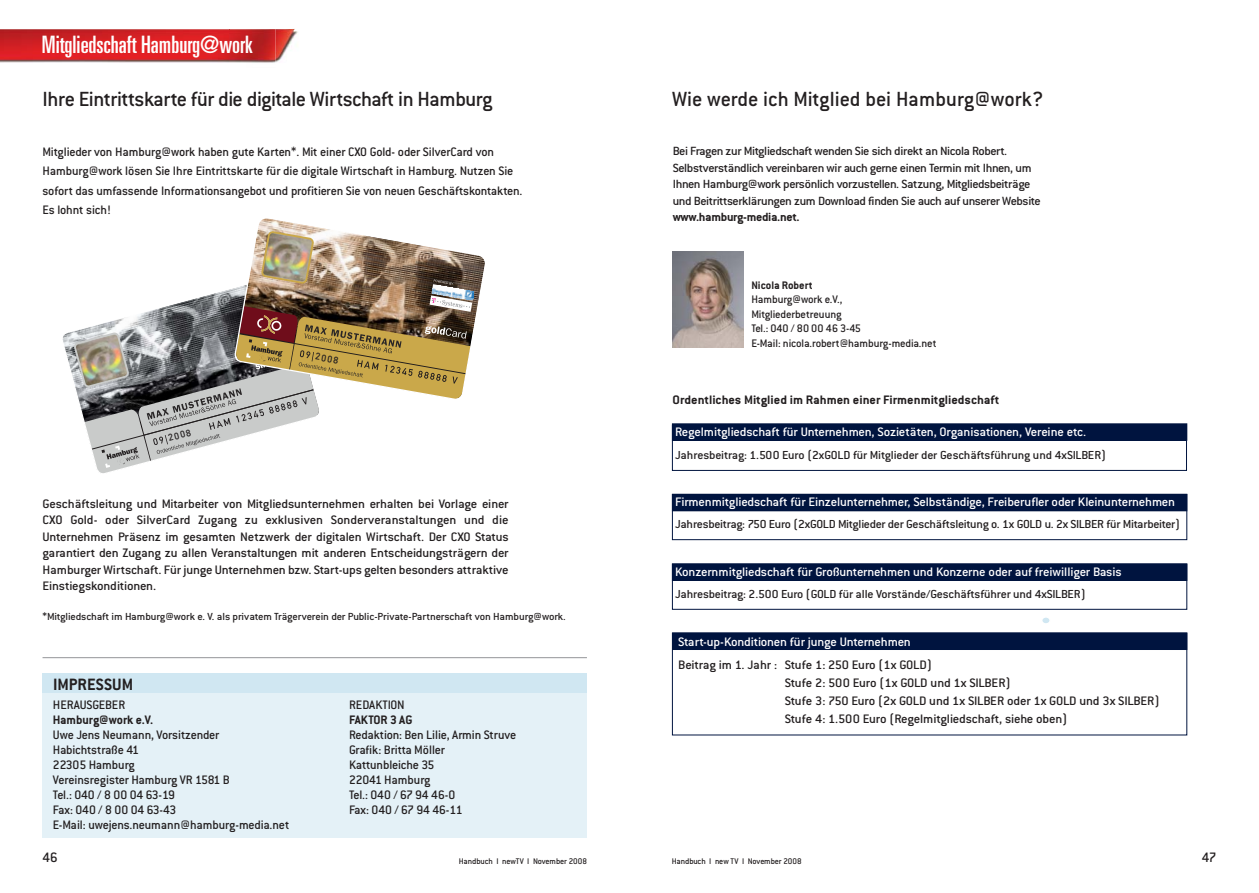
<style>
.page{position:relative;width:1259px;height:893px;background:#fff}
.page>*{position:absolute;margin:0;border:0;box-sizing:border-box;transform-origin:0 0}
.t1{font:ultra-condensed 24px "Univers";color:#fff}
.t2{font:500 22.5px "Conduit ITC";letter-spacing:-.015em;color:#231f20}
.t3{font:700 18px "Conduit ITC";color:#231f20}
.t4{font:500 15px "Conduit ITC";color:#231f20}
.t5{font:500 13.5px/16.5px "Conduit ITC";letter-spacing:-.015em;color:#231f20;text-align:justify;scale:1.05 1}
.t6{font:500 13.5px/15px "Conduit ITC";letter-spacing:-.015em;color:#231f20}
.t7{font:500 13.5px "Conduit ITC";letter-spacing:-.015em;color:#fff;scale:1.05 1}
.t8{font:700 13.5px "Conduit ITC";color:#231f20;scale:1.05 1}
.t9{font:700 13.5px "Conduit ITC";color:#231f20}
.t10{font:500 13.05px/16.5px "Conduit ITC";letter-spacing:-.03em;color:#231f20;scale:1.05 1}
.t11{font:700 13.05px "Conduit ITC";letter-spacing:-.02em;color:#231f20;scale:1.05 1}
.t12{font:500 12.75px "Conduit ITC";letter-spacing:-.015em;color:#231f20;scale:1.05 1}
.t13{font:500 12px/14.4px "Conduit ITC";letter-spacing:-.01em;color:#231f20}
.t14{font:700 12px "Conduit ITC";color:#231f20}
.t15{font:500 11.25px "Conduit ITC";letter-spacing:-.01em;color:#231f20;scale:1.05 1}
.t16{font:500 9.6px "DIN";color:#231f20}
.t17{font:500 9px "Conduit ITC";letter-spacing:-.015em;color:#231f20}
</style>
<div class="page">
<svg style="left:62px;top:331px;width:11px;height:46px"></svg>
<svg style="left:73px;top:288px;width:246px;height:185px"></svg>
<img style="left:234px;top:218px;width:251px;height:183px">
<img style="left:0;top:29px;width:298px;height:34px">
<img style="left:672px;top:252px;width:71px;height:95px">
<div style="left:1041px;top:617px;width:9px;height:7px;background:#d0e7f2;border-radius:50%"></div>
<div style="left:1041px;top:616px;width:10px;height:9px;border:2px solid #fff;border-radius:50%"></div>
<div style="left:672px;top:633px;width:514px;height:16px;background:#00143f"></div>
<div style="left:672px;top:633px;width:515px;height:17px;border:1px solid #00143f"></div>
<div style="left:672px;top:425px;width:514px;height:46px;border:1px solid #00143f"></div>
<div style="left:672px;top:424px;width:514px;height:16px;background:#00143f"></div>
<div style="left:672px;top:423px;width:515px;height:18px;border:1px solid #00143f"></div>
<div style="left:672px;top:494px;width:515px;height:46px;border:1px solid #00143f"></div>
<div style="left:672px;top:494px;width:514px;height:17px;background:#00143f"></div>
<div style="left:672px;top:564px;width:515px;height:46px;border:1px solid #00143f"></div>
<div style="left:672px;top:564px;width:514px;height:16px;background:#00143f"></div>
<div style="left:672px;top:564px;width:515px;height:17px;border:1px solid #00143f"></div>
<div style="left:43px;top:676px;width:544px;height:161px;background:#e4f1f7"></div>
<div style="left:43px;top:673px;width:544px;height:19px;background:#d0e7f2"></div>
<hr style="left:43px;top:657px;width:544px;height:1px;background:#939598">
<h1 class="t1" style="left:42px;top:36px;width:212px">Mitgliedschaft Hamburg@work</h1>
<h2 class="t2" style="left:43px;top:90px;width:451px">Ihre Eintrittskarte für die digitale Wirtschaft in Hamburg</h2>
<h2 class="t2" style="left:672px;top:90px;width:373px">Wie werde ich Mitglied bei Hamburg@work?</h2>
<p class="t10" style="left:672px;top:144px;width:352px">Bei Fragen zur Mitgliedschaft wenden Sie sich direkt an Nicola Robert.<br>Selbstverständlich vereinbaren wir auch gerne einen Termin mit Ihnen, um Ihnen Hamburg@work persönlich vorzustellen. Satzung, Mitgliedsbeiträge und Beitrittserklärungen zum Download finden Sie auch auf unserer Website</p>
<p class="t11" style="left:672px;top:212px;width:123px">www.hamburg-media.net.</p>
<p class="t6" style="left:43px;top:143px;width:481px;line-height:19.5px">Mitglieder von Hamburg@work haben gute Karten*. Mit einer CXO Gold- oder SilverCard von Hamburg@work lösen Sie Ihre Eintrittskarte für die digitale Wirtschaft in Hamburg. Nutzen Sie sofort das umfassende Informationsangebot und profitieren Sie von neuen Geschäftskontakten.<br>Es lohnt sich!</p>
<p class="t16" style="left:167px;top:434px;width:25px;rotate:-15deg">2008</p>
<p class="t16" style="left:316px;top:352px;width:25px;rotate:10deg">2008</p>
<p class="t5" style="left:43px;top:497px;width:445px">Geschäftsleitung und Mitarbeiter von Mitgliedsunternehmen erhalten bei Vorlage einer CXO Gold- oder SilverCard Zugang zu exklu siven Sonderveranstaltungen und die Unternehmen Präsenz im gesamten Netz werk der digitalen Wirtschaft. Der CXO Status garantiert den Zugang zu allen Veranstaltungen mit anderen Entscheidungs trägern der Hamburger Wirt schaft. Für junge Unternehmen bzw. Start-ups gelten besonders attraktive Einstiegskonditionen.</p>
<p class="t15" style="left:43px;top:612px;width:500px">*Mitgliedschaft im Hamburg@work e. V. als privatem Trägerverein der Public-Private-Partnerschaft von Hamburg@work.</p>
<h3 class="t3" style="left:53px;top:677px;width:82px">IMPRESSUM</h3>
<p class="t6" style="left:53px;top:698px;width:74px">HERAUSGEBER</p>
<p class="t9" style="left:53px;top:714px;width:102px">Hamburg@work e.V.</p>
<p class="t6" style="left:53px;top:728px;width:238px">Uwe Jens Neumann, Vorsitzender<br>Habichtstraße 41<br>22305 Hamburg<br>Vereinsregister Hamburg VR 1581 B<br>Tel.: 040 / 8 00 04 63-19<br>Fax: 040 / 8 00 04 63-43<br>E-Mail: uwejens.neumann@hamburg-media.net</p>
<p class="t6" style="left:349px;top:698px;width:57px">REDAKTION</p>
<p class="t9" style="left:349px;top:714px;width:65px">FAKTOR 3 AG</p>
<p class="t6" style="left:349px;top:728px;width:169px">Redaktion: Ben Lilie, Armin Struve<br>Grafik: Britta Möller<br>Kattunbleiche 35<br>22041 Hamburg<br>Tel.: 040 / 67 94 46-0<br>Fax: 040 / 67 94 46-11</p>
<p class="t14" style="left:751px;top:280px;width:63px">Nicola Robert</p>
<p class="t13" style="left:751px;top:294px;width:187px">Hamburg@work e.V.,<br>Mitgliederbetreuung<br>Tel.: 040 / 80 00 46 3-45<br>E-Mail: nicola.robert@hamburg-media.net</p>
<p class="t8" style="left:672px;top:394px;width:313px">Ordentliches Mitglied im Rahmen einer Firmenmitgliedschaft</p>
<p class="t7" style="left:675px;top:426px;width:393px">Regelmitgliedschaft für Unternehmen, Sozietäten, Organisationen, Vereine etc.</p>
<p class="t12" style="left:675px;top:449px;width:412px">Jahresbeitrag: 1.500 Euro (2xGOLD für Mitglieder der Geschäftsführung und 4xSILBER)</p>
<p class="t7" style="left:675px;top:496px;width:478px">Firmenmitgliedschaft für Einzelunternehmer, Selbständige, Freiberufler oder Kleinunternehmen</p>
<p class="t12" style="left:675px;top:519px;width:482px">Jahresbeitrag: 750 Euro (2xGOLD Mitglieder der Geschäftsleitung o. 1x GOLD u. 2x SILBER für Mitarbeiter)</p>
<p class="t7" style="left:675px;top:566px;width:427px">Konzernmitgliedschaft für Großunternehmen und Konzerne oder auf freiwilliger Basis</p>
<p class="t12" style="left:675px;top:589px;width:392px">Jahresbeitrag: 2.500 Euro (GOLD für alle Vorstände/Geschäftsführer und 4xSILBER)</p>
<p class="t7" style="left:678px;top:636px;width:223px">Start-up-Konditionen für junge Unternehmen</p>
<p class="t5" style="left:785px;top:657px;width:358px;line-height:18px;text-align:left;text-indent:-106px">Beitrag im 1. Jahr : Stufe 1: 250 Euro (1x GOLD)<br>Stufe 2: 500 Euro (1x GOLD und 1x SILBER)<br>Stufe 3: 750 Euro (2x GOLD und 1x SILBER oder 1x GOLD und 3x SILBER)<br>Stufe 4: 1.500 Euro (Regelmitgliedschaft, siehe oben)</p>
<p class="t4" style="left:43px;top:851px;width:17px">46</p>
<p class="t17" style="left:459px;top:857px;width:130px">Handbuch I newTV I November 2008</p>
<p class="t17" style="left:672px;top:857px;width:131px">Handbuch I new TV I November 2008</p>
<p class="t4" style="left:1201px;top:851px;width:16px">47</p>
</div>
